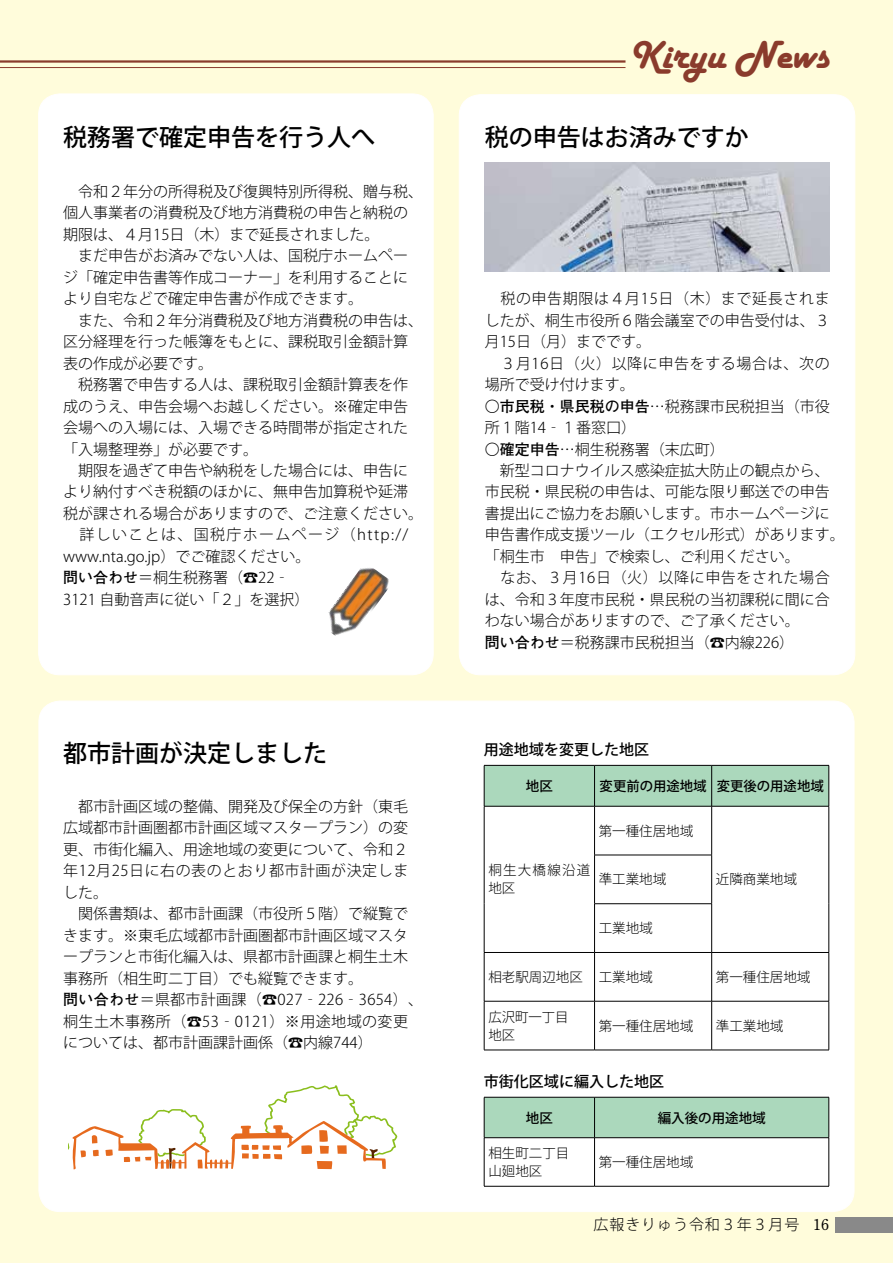
<style>
.page{position:relative;width:893px;height:1263px;background:#fffcdb}
.page>*{position:absolute;margin:0;border:0;box-sizing:border-box;transform-origin:0 0}
.t1{font:40.5px "Harlow Solid";color:#8a3b2c}
.t2{font:500 24px "Koz Go Pro";color:#000}
.t3{font:300 15px/21.5px "Koz Go Pro";color:#000}
.t4{font:500 15px "Koz Go Pro";color:#000}
.t5{font:300 15px "Koz Go Pro";letter-spacing:.06em;color:#000}
.t6{font:700 15px "Futo Min A101 Pro";color:#000}
.t7{font:300 13.5px "Koz Go Pro";color:#000}
.t8{font:500 13.5px "Koz Go Pro";color:#000}
.t9{font:300 13.5px/18px "Koz Go Pro";letter-spacing:.09em;color:#000}
.s1{font-family:"Futo Go B101 Pro";font-weight:700}
</style>
<div class="page">
<hr style="left:0;top:67px;width:625px;height:1px;background:#8a3b2c">
<hr style="left:0;top:60px;width:625px;height:3px;background:#8a3b2c">
<div style="left:836px;top:1217px;width:57px;height:16px;background:#898989"></div>
<div style="left:459px;top:95px;width:396px;height:580px;background:#fff;border-radius:21px"></div>
<div style="left:39px;top:94px;width:394px;height:581px;background:#fff;border-radius:21px"></div>
<div style="left:39px;top:701px;width:815px;height:510px;background:#fff;border-radius:21px"></div>
<svg style="left:69px;top:1085px;width:328px;height:85px"></svg>
<img style="left:484px;top:162px;width:345px;height:110px">
<div style="left:485px;top:766px;width:344px;height:40px;background:#abd8bc"></div>
<hr style="left:484px;top:765px;width:110px;height:1px;background:#000">
<hr style="left:484px;top:765px;width:1px;height:41px;background:#000">
<hr style="left:594px;top:765px;width:118px;height:1px;background:#000">
<hr style="left:594px;top:765px;width:1px;height:41px;background:#000">
<hr style="left:712px;top:765px;width:117px;height:1px;background:#000">
<hr style="left:711px;top:765px;width:1px;height:41px;background:#000">
<hr style="left:829px;top:765px;width:1px;height:41px;background:#000">
<hr style="left:484px;top:806px;width:110px;height:1px;background:#000">
<hr style="left:484px;top:806px;width:1px;height:49px;background:#000">
<hr style="left:594px;top:806px;width:118px;height:1px;background:#000">
<hr style="left:594px;top:806px;width:1px;height:49px;background:#000">
<hr style="left:712px;top:806px;width:117px;height:1px;background:#000">
<hr style="left:711px;top:806px;width:1px;height:49px;background:#000">
<hr style="left:829px;top:806px;width:1px;height:49px;background:#000">
<hr style="left:484px;top:855px;width:1px;height:49px;background:#000">
<hr style="left:594px;top:855px;width:118px;height:1px;background:#000">
<hr style="left:594px;top:855px;width:1px;height:48px;background:#000">
<hr style="left:711px;top:855px;width:1px;height:48px;background:#000">
<hr style="left:829px;top:855px;width:1px;height:49px;background:#000">
<hr style="left:484px;top:904px;width:1px;height:48px;background:#000">
<hr style="left:594px;top:903px;width:118px;height:1px;background:#000">
<hr style="left:594px;top:904px;width:1px;height:48px;background:#000">
<hr style="left:711px;top:904px;width:1px;height:48px;background:#000">
<hr style="left:829px;top:904px;width:1px;height:48px;background:#000">
<hr style="left:484px;top:952px;width:110px;height:1px;background:#000">
<hr style="left:484px;top:953px;width:1px;height:48px;background:#000">
<hr style="left:594px;top:952px;width:118px;height:1px;background:#000">
<hr style="left:594px;top:953px;width:1px;height:48px;background:#000">
<hr style="left:712px;top:952px;width:117px;height:1px;background:#000">
<hr style="left:711px;top:953px;width:1px;height:48px;background:#000">
<hr style="left:829px;top:953px;width:1px;height:48px;background:#000">
<hr style="left:484px;top:1001px;width:110px;height:1px;background:#000">
<hr style="left:484px;top:1001px;width:1px;height:49px;background:#000">
<hr style="left:594px;top:1001px;width:118px;height:1px;background:#000">
<hr style="left:594px;top:1001px;width:1px;height:49px;background:#000">
<hr style="left:712px;top:1001px;width:117px;height:1px;background:#000">
<hr style="left:711px;top:1001px;width:1px;height:49px;background:#000">
<hr style="left:829px;top:1001px;width:1px;height:49px;background:#000">
<hr style="left:484px;top:1050px;width:110px;height:1px;background:#000">
<hr style="left:594px;top:1050px;width:118px;height:1px;background:#000">
<hr style="left:712px;top:1050px;width:117px;height:1px;background:#000">
<div style="left:485px;top:1098px;width:344px;height:39px;background:#abd8bc"></div>
<hr style="left:484px;top:1097px;width:110px;height:1px;background:#000">
<hr style="left:484px;top:1097px;width:1px;height:40px;background:#000">
<hr style="left:594px;top:1097px;width:235px;height:1px;background:#000">
<hr style="left:594px;top:1097px;width:1px;height:40px;background:#000">
<hr style="left:829px;top:1097px;width:1px;height:40px;background:#000">
<hr style="left:484px;top:1137px;width:110px;height:1px;background:#000">
<hr style="left:484px;top:1138px;width:1px;height:48px;background:#000">
<hr style="left:594px;top:1137px;width:235px;height:1px;background:#000">
<hr style="left:594px;top:1138px;width:1px;height:48px;background:#000">
<hr style="left:829px;top:1138px;width:1px;height:48px;background:#000">
<hr style="left:484px;top:1186px;width:110px;height:1px;background:#000">
<hr style="left:594px;top:1186px;width:235px;height:1px;background:#000">
<img style="left:328px;top:568px;width:61px;height:68px">
<h2 class="t2" style="left:63px;top:122px;width:314px">税務署で確定申告を行う人へ</h2>
<p class="t3" style="left:63px;top:181px;width:362px">　令和２年分の所得税及び復興特別所得税、贈与税、個人事業者の消費税及び地方消費税の申告と納税の期限は、４月15日（木）まで延長されました。<br>　まだ申告がお済みでない人は、国税庁ホームページ「確定申告書等作成コーナー」を利用することにより自宅などで確定申告書が作成できます。<br>　また、令和２年分消費税及び地方消費税の申告は、区分経理を行った帳簿をもとに、課税取引金額計算表の作成が必要です。<br>　税務署で申告する人は、課税取引金額計算表を作成のうえ、申告会場へお越しください。※確定申告会場への入場には、入場できる時間帯が指定された「入場整理券」が必要です。<br>　期限を過ぎて申告や納税をした場合には、申告により納付すべき税額のほかに、無申告加算税や延滞税が課される場合がありますので、ご注意ください。　詳しいことは、国税庁ホームページ（http:// www.nta.go j p. ）でご確認ください。<br><span class="s1">問い合わせ</span>＝桐生税務署)☎22‐<br>3121 自動音声に従い「２」を選択(</p>
<h2 class="t2" style="left:63px;top:737px;width:266px">都市計画が決定しました</h2>
<p class="t3" style="left:63px;top:796px;width:361px">　都市計画区域の整備、開発及び保全の方針（東毛広域都市計画圏都市計画区域マスタープラン）の変更、市街化編入、用途地域の変更について、令和２年12月25日に右の表のとおり都市計画が決定しました。<br>　関係書類は、都市計画課（市役所５階）で縦覧できます。※東毛広域都市計画圏都市計画区域マスタープランと市街化編入は、県都市計画課と桐生土木事務所（相生町二丁目）でも縦覧できます。<br><span class="s1">問い合わせ</span>＝県都市計画課)☎027‐226‐3654(、桐生土木事務所（☎53‐0121）※用途地域の変更については、都市計画課計画係（☎内線744(</p>
<h1 class="t1" style="left:629px;top:32px;width:201px">Kiryu News</h1>
<h2 class="t2" style="left:485px;top:122px;width:265px">税の申告はお済みですか</h2>
<p class="t3" style="left:485px;top:288px;width:361px">　税の申告期限は４月15日（木）まで延長されましたが、桐生市役所６階会議室での申告受付は、３月15日（月）までです。<br>　３月16日（火）以降に申告をする場合は、次の場所で受け付けます。<br>〇<span class="s1">市民税・県民税の申告</span>…税務課市民税担当（市役所１階14‐１番窓口(<br>〇<span class="s1">確定申告</span>…桐生税務署（末広町(<br>　新型コロナウイルス感染症拡大防止の観点から、市民税・県民税の申告は、可能な限り郵送での申告書提出にご協力をお願いします。市ホームページに申告書作成支援ツール（エクセル形式）があります。「桐生市　申告」で検索し、ご利用ください。<br>　なお、３月16日（火）以降に申告をされた場合は、令和３年度市民税・県民税の当初課税に間に合わない場合がありますので、ご了承ください。<br><span class="s1">問い合わせ</span>＝税務課市民税担当（☎内線226(</p>
<p class="t4" style="left:484px;top:740px;width:166px">用途地域を変更した地区</p>
<p class="t8" style="left:526px;top:777px;width:28px">地区</p>
<p class="t8" style="left:600px;top:777px;width:108px">変更前の用途地域</p>
<p class="t8" style="left:717px;top:777px;width:108px">変更後の用途地域</p>
<p class="t7" style="left:599px;top:822px;width:96px">第一種住居地域</p>
<p class="t9" style="left:488px;top:862px;width:103px">桐生大橋線沿道地区</p>
<p class="t7" style="left:599px;top:871px;width:69px">準工業地域</p>
<p class="t7" style="left:599px;top:919px;width:55px">工業地域</p>
<p class="t7" style="left:716px;top:871px;width:82px">近隣商業地域</p>
<p class="t7" style="left:488px;top:968px;width:96px">相老駅周辺地区</p>
<p class="t7" style="left:488px;top:1008px;width:82px">広沢町一丁目</p>
<p class="t7" style="left:488px;top:1026px;width:28px">地区</p>
<p class="t7" style="left:599px;top:968px;width:55px">工業地域</p>
<p class="t7" style="left:599px;top:1017px;width:96px">第一種住居地域</p>
<p class="t7" style="left:716px;top:968px;width:96px">第一種住居地域</p>
<p class="t7" style="left:716px;top:1017px;width:69px">準工業地域</p>
<p class="t4" style="left:484px;top:1072px;width:181px">市街化区域に編入した地区</p>
<p class="t8" style="left:658px;top:1109px;width:109px">編入後の用途地域</p>
<p class="t8" style="left:526px;top:1109px;width:28px">地区</p>
<p class="t7" style="left:488px;top:1144px;width:82px">相生町二丁目</p>
<p class="t7" style="left:599px;top:1153px;width:96px">第一種住居地域</p>
<p class="t7" style="left:488px;top:1162px;width:55px">山廻地区</p>
<p class="t5" style="left:594px;top:1215px;width:207px">広報きりゅう令和３年３月号</p>
<p class="t6" style="left:813px;top:1212px;width:18px">16</p>
</div>
